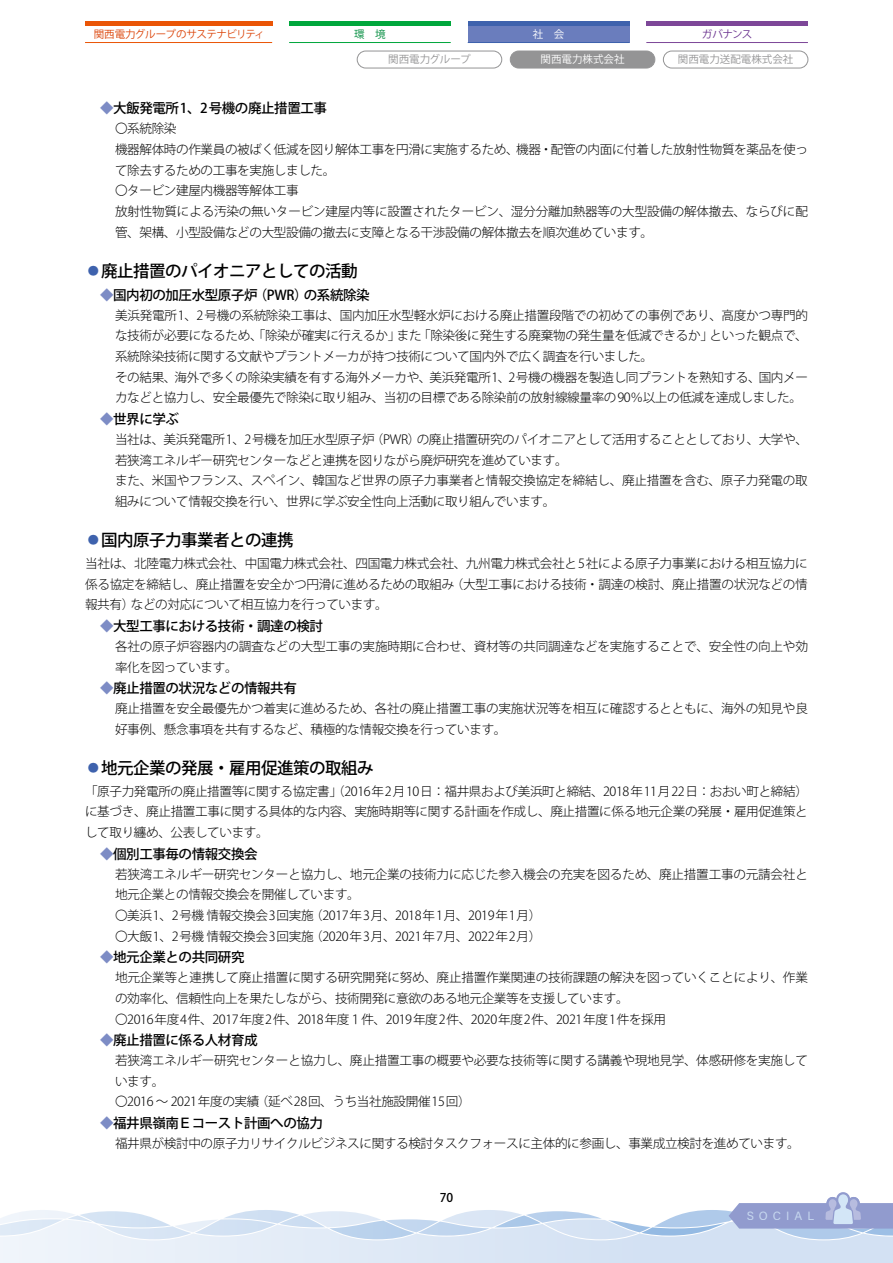
<style>
.page{position:relative;width:893px;height:1263px;background:#fff}
.page>*{position:absolute;margin:0;border:0;box-sizing:border-box;transform-origin:0 0}
.t1{font:500 16.5px "Koz Go Pr 6 N";letter-spacing:-.03em;color:#000}
.t2{font:500 13.5px "Koz Go Pr 6 N";letter-spacing:-.03em;color:#000}
.t3{font:300 12.6px/20.7px "Koz Go Pr 6 N";letter-spacing:-.03em;color:#000}
.t4{font:12px "Acumin Pro";letter-spacing:.415em;color:#d3e6f7}
.t5{font:500 12px "Koz Go Pr 6 N";color:#000}
.t6{font:10.5px "Koz Go Pr 6 N";color:#949495}
.t7{font:10.5px "Koz Go Pr 6 N";letter-spacing:-.04em;color:#db4308}
.t8{font:10.5px "Koz Go Pr 6 N";color:#fff}
.t9{font:10.5px "Koz Go Pr 6 N";letter-spacing:-.055em;color:#69318e}
.t10{font:10.5px "Koz Go Pr 6 N";color:#008c3e}
.s1{color:#7d8cc5}
.s2{color:#3e62ad}
</style>
<div class="page">
<div style="left:468px;top:21px;width:161px;height:22px;background:#6a7dbd"></div>
<div style="left:468px;top:21px;width:161px;height:5px;background:#3e62ad"></div>
<hr style="left:468px;top:42px;width:161px;height:1px;background:#3e62ad">
<div style="left:85px;top:21px;width:187px;height:5px;background:#ea5506"></div>
<hr style="left:85px;top:42px;width:187px;height:1px;background:#ea5506">
<div style="left:289px;top:21px;width:162px;height:5px;background:#00a73c"></div>
<hr style="left:289px;top:42px;width:162px;height:1px;background:#00a73c">
<div style="left:646px;top:21px;width:162px;height:5px;background:#7d4798"></div>
<hr style="left:646px;top:42px;width:162px;height:1px;background:#7d4798">
<svg style="left:651px;top:1192px;width:242px;height:71px"></svg>
<svg style="left:0;top:1210px;width:651px;height:53px"></svg>
<div style="left:510px;top:51px;width:145px;height:17px;background:#949495;border-radius:9px"></div>
<div style="left:510px;top:51px;width:145px;height:17px;border:1px solid #949495;border-radius:9px"></div>
<div style="left:357px;top:51px;width:145px;height:17px;border:1px solid #949495;border-radius:9px"></div>
<div style="left:663px;top:51px;width:145px;height:17px;border:1px solid #949495;border-radius:9px"></div>
<p class="t7" style="left:94px;top:28px;width:173px">関西電力グループのサステナビリティ</p>
<p class="t10" style="left:354px;top:28px;width:33px">環　境</p>
<p class="t8" style="left:533px;top:28px;width:33px">社　会</p>
<p class="t9" style="left:702px;top:28px;width:52px">ガバナンス</p>
<p class="t6" style="left:388px;top:54px;width:84px">関西電力グループ</p>
<p class="t8" style="left:541px;top:54px;width:85px">関西電力株式会社</p>
<p class="t6" style="left:678px;top:54px;width:117px">関西電力送配電株式会社</p>
<p class="t2" style="left:100px;top:101px;width:228px"><span class="s1">◆</span>大飯発電所1、2号機の廃止措置工事</p>
<p class="t3" style="left:115px;top:119px;width:694px">〇系統除染<br>機器解体時の作業員の被ばく低減を図り解体工事を円滑に実施するため、機器・配管の内面に付着した放射性物質を薬品を使って除去するための工事を実施しました。<br>〇タービン建屋内機器等解体工事<br>放射性物質による汚染の無いタービン建屋内等に設置されたタービン、湿分分離加熱器等の大型設備の解体撤去、ならびに配管、架構、小型設備などの大型設備の撤去に支障となる干渉設備の解体撤去を順次進めています。</p>
<h1 class="t1" style="left:85px;top:262px;width:274px"><span class="s2">●</span>廃止措置のパイオニアとしての活動</h1>
<p class="t2" style="left:100px;top:287px;width:271px"><span class="s1">◆</span>国内初の加圧水型原子炉（PWR）の系統除染</p>
<p class="t3" style="left:115px;top:305px;width:695px">美浜発電所1、2号機の系統除染工事は、国内加圧水型軽水炉における廃止措置段階での初めての事例であり、高度かつ専門的な技術が必要になるため、「除染が確実に行えるか」また「除染後に発生する廃棄物の発生量を低減できるか」といった観点で、系統除染技術に関する文献やプラントメーカが持つ技術について国内外で広く調査を行いました。<br>その結果、海外で多くの除染実績を有する海外メーカや、美浜発電所1、2号機の機器を製造し同プラントを熟知する、国内メーカなどと協力し、安全最優先で除染に取り組み、当初の目標である除染前の放射線線量率の90％以上の低減を達成しました。</p>
<p class="t2" style="left:100px;top:411px;width:80px"><span class="s1">◆</span>世界に学ぶ</p>
<p class="t3" style="left:115px;top:429px;width:694px">当社は、美浜発電所1、2号機を加圧水型原子炉（PWR）の廃止措置研究のパイオニアとして活用することとしており、大学や、若狭湾エネルギー研究センターなどと連携を図りながら廃炉研究を進めています。<br>また、米国やフランス、スペイン、韓国など世界の原子力事業者と情報交換協定を締結し、廃止措置を含む、原子力発電の取組みについて情報交換を行い、世界に学ぶ安全性向上活動に取り組んでいます。</p>
<h1 class="t1" style="left:85px;top:531px;width:210px"><span class="s2">●</span>国内原子力事業者との連携</h1>
<p class="t3" style="left:85px;top:553px;width:724px;text-align:justify">当社は、北陸電力株式会社、中国電力株式会社、四国電力株式会社、九州電力株式会社と5社による原子力事業における相互協力に係る協定を締結し、廃止措置を安全かつ円滑に進めるための取組み（大型工事における技術・調達の検討、廃止措置の状況などの情報共有）などの対応について相互協力を行っています。</p>
<p class="t2" style="left:100px;top:618px;width:225px"><span class="s1">◆</span>大型工事における技術・調達の検討</p>
<p class="t3" style="left:115px;top:636px;width:694px">各社の原子炉容器内の調査などの大型工事の実施時期に合わせ、資材等の共同調達などを実施することで、安全性の向上や効率化を図っています。</p>
<p class="t2" style="left:100px;top:680px;width:198px"><span class="s1">◆</span>廃止措置の状況などの情報共有</p>
<p class="t3" style="left:115px;top:698px;width:694px">廃止措置を安全最優先かつ着実に進めるため、各社の廃止措置工事の実施状況等を相互に確認するとともに、海外の知見や良好事例、懸念事項を共有するなど、積極的な情報交換を行っています。</p>
<h1 class="t1" style="left:85px;top:759px;width:290px"><span class="s2">●</span>地元企業の発展・雇用促進策の取組み</h1>
<p class="t3" style="left:85px;top:781px;width:724px;text-align:justify">「原子力発電所の廃止措置等に関する協定書」（2016年2月10日：福井県および美浜町と締結、2018年11月22日：おおい町と締結）に基づき、廃止措置工事に関する具体的な内容、実施時期等に関する計画を作成し、廃止措置に係る地元企業の発展・雇用促進策として取り纏め、公表しています。</p>
<p class="t2" style="left:100px;top:846px;width:159px"><span class="s1">◆</span>個別工事毎の情報交換会</p>
<p class="t3" style="left:115px;top:864px;width:694px">若狭湾エネルギー研究センターと協力し、地元企業の技術力に応じた参入機会の充実を図るため、廃止措置工事の元請会社と地元企業との情報交換会を開催しています。<br>〇美浜1、2号機 情報交換会3回実施（2017年3月、2018年1月、2019年1月）<br>〇大飯1、2号機 情報交換会3回実施（2020年3月、2021年7月、2022年2月）</p>
<p class="t2" style="left:100px;top:950px;width:146px"><span class="s1">◆</span>地元企業との共同研究</p>
<p class="t3" style="left:115px;top:967px;width:694px">地元企業等と連携して廃止措置に関する研究開発に努め、廃止措置作業関連の技術課題の解決を図っていくことにより、作業の効率化、信頼性向上を果たしながら、技術開発に意欲のある地元企業等を支援しています。<br>〇2016年度4件、2017年度2件、2018年度１件、2019年度2件、2020年度2件、2021年度1件を採用</p>
<p class="t2" style="left:100px;top:1032px;width:159px"><span class="s1">◆</span>廃止措置に係る人材育成</p>
<p class="t3" style="left:115px;top:1050px;width:694px">若狭湾エネルギー研究センターと協力し、廃止措置工事の概要や必要な技術等に関する講義や現地見学、体感研修を実施しています。<br>〇2016 ～ 2021年度の実績（延べ28回、うち当社施設開催15回）</p>
<p class="t2" style="left:100px;top:1115px;width:225px"><span class="s1">◆</span>福井県嶺南Ｅコースト計画への協力</p>
<p class="t3" style="left:115px;top:1133px;width:686px">福井県が検討中の原子力リサイクルビジネスに関する検討タスクフォースに主体的に参画し、事業成立検討を進めています。</p>
<p class="t5" style="left:440px;top:1191px;width:15px">70</p>
<p class="t4" style="left:747px;top:1207px;width:69px">SOCIAL</p>
</div>
